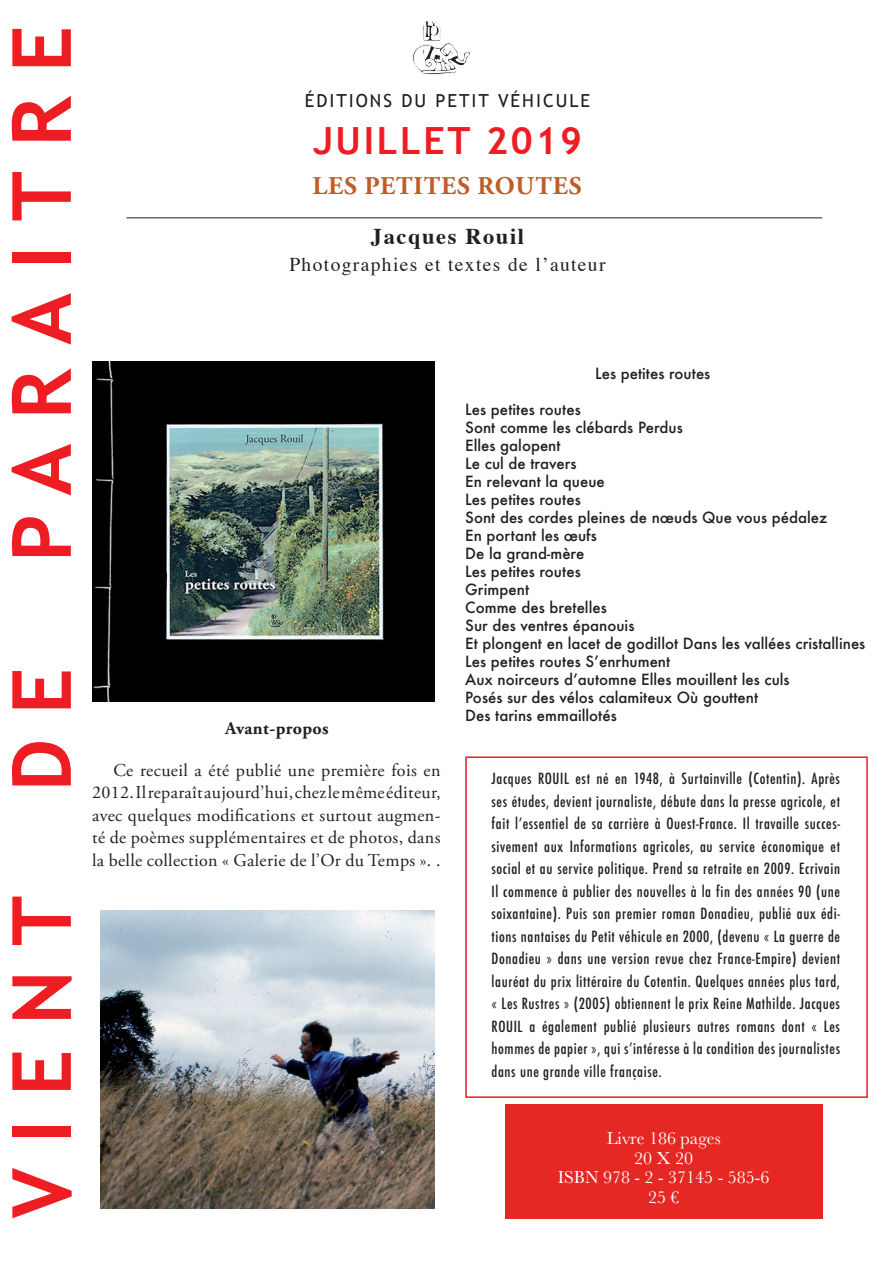
<style>
.page{position:relative;width:893px;height:1263px;background:#fff}
.page>*{position:absolute;margin:0;border:0;box-sizing:border-box;transform-origin:0 0}
.t1{font:700 81.75px "Trebuchet MS";letter-spacing:.3em;color:#ee1d23}
.t2{font:700 37.5px "Trebuchet MS";letter-spacing:.07em;color:#ee1d23}
.t3{font:700 25.5px "Adobe Garamond Pro";letter-spacing:.035em;color:#bd5d28}
.t4{font:700 22.5px "Times";letter-spacing:.07em;color:#231f20}
.t5{font:19.5px "Times";letter-spacing:.07em;color:#231f20}
.t6{font:18px/22.5px "Adobe Garamond Pro";letter-spacing:.02em;color:#231f20;text-align:justify}
.t7{font:18px/19.5px "Baskerville";color:#fff;text-align:center}
.t8{font:18px "Trebuchet MS";letter-spacing:.11em;color:#231f20}
.t9{font:700 18px "Adobe Garamond Pro";letter-spacing:.02em;color:#231f20}
.t10{font:500 condensed 15px/22.5px "Futura";letter-spacing:.04em;color:#231f20;text-align:justify}
.t11{font:500 15px/18px "Futura";color:#231f20}
</style>
<div class="page">
<svg style="left:412px;top:21px;width:58px;height:54px"></svg>
<img style="left:92px;top:361px;width:343px;height:341px">
<div style="left:505px;top:1104px;width:317px;height:114px;background:#e62824"></div>
<hr style="left:126px;top:217px;width:696px;height:1px;background:#231f20">
<div style="left:465px;top:756px;width:403px;height:342px;border:2px solid #e12225"></div>
<img style="left:101px;top:910px;width:334px;height:299px">
<h1 class="t1" style="left:-9px;top:562px;width:538px;rotate:-90deg">PARAITRE</h1>
<h1 class="t1" style="left:-9px;top:791px;width:125px;rotate:-90deg">D E</h1>
<h1 class="t1" style="left:-9px;top:1218px;width:324px;rotate:-90deg">VIENT</h1>
<p class="t8" style="left:305px;top:90px;width:287px">ÉDITIONS DU PETIT VÉHICULE</p>
<h2 class="t2" style="left:313px;top:117px;width:270px">JUILLET 2019</h2>
<h3 class="t3" style="left:312px;top:171px;width:271px">LES PETITES ROUTES</h3>
<h3 class="t4" style="left:371px;top:215px;width:155px">Jacques Rouil</h3>
<h3 class="t5" style="left:289px;top:246px;width:318px">Photographies et textes de l’auteur</h3>
<p class="t9" style="left:225px;top:717px;width:105px">Avant-propos</p>
<p class="t6" style="left:92px;top:759px;width:350px;text-indent:21px">Ce recueil a été publié une première fois en 2012. Il reparaît aujourd’hui, chez le même éditeur, avec quelques modifications et surtout augmen&shy;té de poèmes supplémentaires et de photos, dans la belle collection « Galerie de l’Or du Temps ». .</p>
<p class="t11" style="left:595px;top:364px;width:117px">Les petites routes</p>
<p class="t11" style="left:465px;top:400px;width:402px">Les petites routes<br>Sont comme les clébards Perdus<br>Elles galopent<br>Le cul de travers<br>En relevant la queue<br>Les petites routes<br>Sont des cordes pleines de nœuds Que vous pédalez<br>En portant les œufs<br>De la grand-mère<br>Les petites routes<br>Grimpent<br>Comme des bretelles<br>Sur des ventres épanouis<br>Et plongent en lacet de godillot Dans les vallées cristallines<br>Les petites routes S’enrhument<br>Aux noirceurs d’automne Elles mouillent les culs<br>Posés sur des vélos calamiteux Où gouttent<br>Des tarins emmaillotés</p>
<p class="t10" style="left:492px;top:767px;width:350px">Jacques ROUIL est né en 1948, à Surtainville (Cotentin). Après ses études, devient journaliste, débute dans la presse agricole, et fait l’essentiel de sa carrière à Ouest-France. Il travaille succes&shy;sivement aux Informations agricoles, au service économique et social et au service politique. Prend sa retraite en 2009. Ecrivain Il commence à publier des nouvelles à la fin des années 90 (une soixantaine). Puis son premier roman Donadieu, publié aux édi&shy;tions nantaises du Petit véhicule en 2000, (devenu « La guerre de Donadieu » dans une version revue chez France-Empire) devient lauréat du prix littéraire du Cotentin. Quelques années plus tard, « Les Rustres » (2005) obtiennent le prix Reine Mathilde. Jacques ROUIL a également publié plusieurs autres romans dont « Les hommes de papier », qui s’intéresse à la condition des journalistes dans une grande ville française.</p>
<p class="t7" style="left:558px;top:1129px;width:213px">Livre 186 pages<br>20 X 20<br>ISBN 978 - 2 - 37145 - 585-6<br>25 €</p>
</div>
